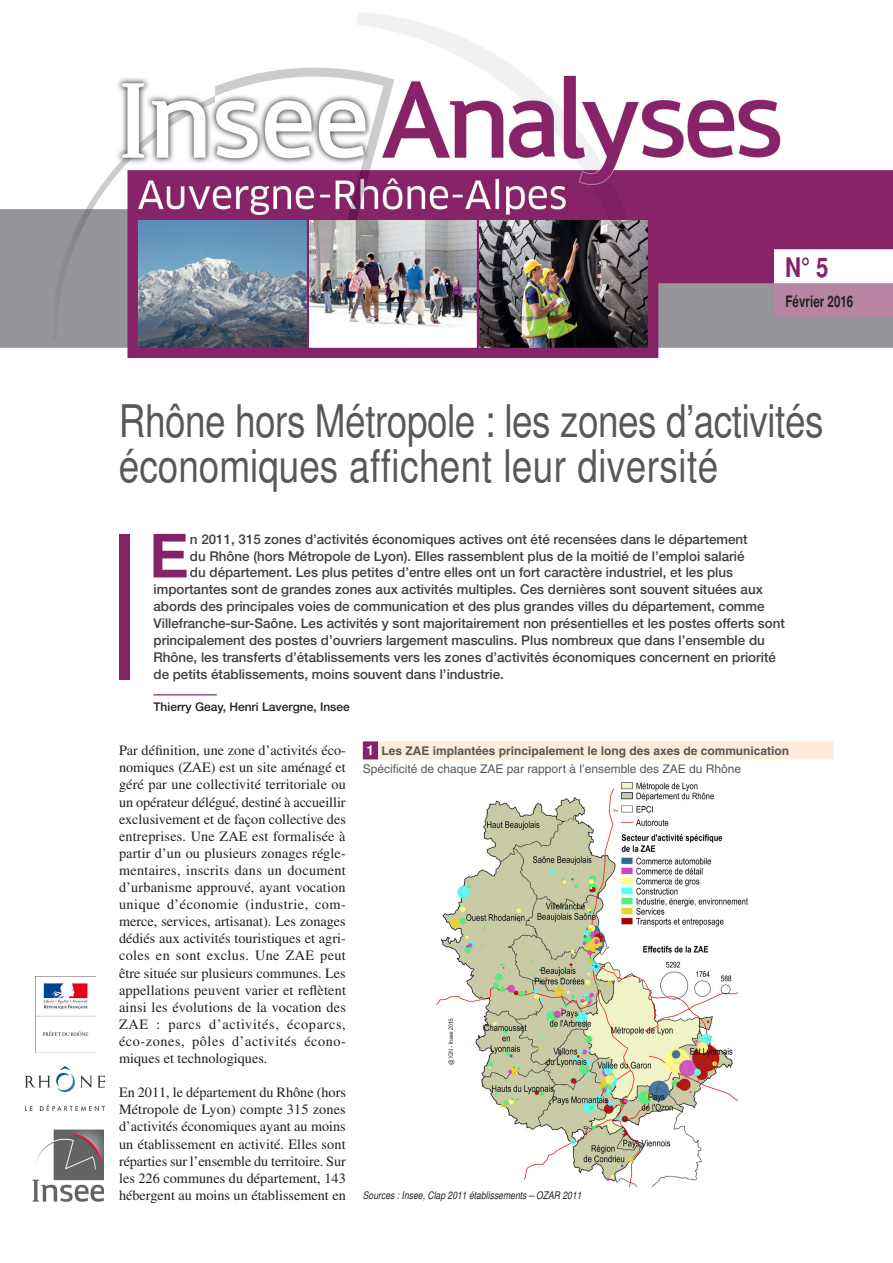
<style>
.page{position:relative;width:893px;height:1263px;background:#fff}
.page>*{position:absolute;margin:0;border:0;box-sizing:border-box;transform-origin:0 0}
.t1{font:700 60.75px "Helvetica";color:#862268}
.t2{font:condensed 45px/45px "Helvetica";letter-spacing:-.005em;color:#57585a}
.t3{font:700 condensed 27px "Helvetica";color:#862268}
.t4{font:700 condensed 15.75px "Helvetica";color:#231f20;scale:.9 1}
.t5{font:14.25px/17.1px "Times LT Std";color:#231f20;text-align:justify}
.t6{font:500 13.5px "Helvetica Neue LT Std";color:#3f3f40}
.t7{font:700 12px/18.6px "Helvetica";color:#57585a}
.t8{font:500 12px "Helvetica Neue LT Std";color:#231f20}
.t9{font:italic condensed 10.5px "Helvetica";color:#231f20}
.s1{font-size:13.65px;color:#fff}
.s2{font-weight:400}
</style>
<div class="page">
<img style="left:0;top:13px;width:893px;height:344px">
<div style="left:119px;top:535px;width:11px;height:145px;background:#862268"></div>
<img style="left:32px;top:1129px;width:72px;height:73px">
<hr style="left:153px;top:694px;width:64px;height:1px;background:#862268">
<div style="left:363px;top:741px;width:470px;height:18px;background:#feecdb"></div>
<div style="left:363px;top:741px;width:15px;height:18px;background:#862268"></div>
<img style="left:436px;top:782px;width:312px;height:404px">
<img style="left:36px;top:976px;width:59px;height:77px">
<img style="left:25px;top:1066px;width:80px;height:44px">
<h3 class="t3" style="left:785px;top:251px;width:45px">N° 5</h3>
<p class="t4" style="left:785px;top:292px;width:77px">Février 2016</p>
<h2 class="t2" style="left:119px;top:398px;width:706px">Rhône hors Métropole : les zones d’activités économiques affichent leur diversité</h2>
<h1 class="t1" style="left:149px;top:519px;width:42px">E</h1>
<p class="t6" style="left:190px;top:531px;width:559px">n 2011, 315 zones d’activités économiques actives ont été recensées dans le département</p>
<p class="t6" style="left:190px;top:548px;width:556px">du Rhône (hors Métropole de Lyon). Elles rassemblent plus de la moitié de l’emploi salarié</p>
<p class="t6" style="left:190px;top:565px;width:544px">du département. Les plus petites d’entre elles ont un fort caractère industriel, et les plus</p>
<p class="t6" style="left:153px;top:581px;width:611px">importantes sont de grandes zones aux activités multiples. Ces dernières sont souvent situées aux</p>
<p class="t6" style="left:153px;top:598px;width:613px">abords des principales voies de communication et des plus grandes villes du département, comme</p>
<p class="t6" style="left:153px;top:615px;width:633px">Villefranche‑sur‑Saône. Les activités y sont majoritairement non présentielles et les postes offerts sont</p>
<p class="t6" style="left:153px;top:632px;width:613px">principalement des postes d’ouvriers largement masculins. Plus nombreux que dans l’ensemble du</p>
<p class="t6" style="left:153px;top:649px;width:624px">Rhône, les transferts d’établissements vers les zones d’activités économiques concernent en priorité</p>
<p class="t6" style="left:153px;top:666px;width:352px">de petits établissements, moins souvent dans l’industrie.</p>
<p class="t8" style="left:153px;top:700px;width:198px">Thierry Geay, Henri Lavergne, Insee</p>
<p class="t5" style="left:119px;top:742px;width:228px">Par définition, une zone d’activités éco‑ nomiques (ZAE) est un site aménagé et géré par une collectivité territoriale ou un opérateur délégué, destiné à accueillir exclusivement et de façon collective des entreprises. Une ZAE est formalisée à partir d’un ou plusieurs zonages régle‑ mentaires, inscrits dans un document d’urbanisme approuvé, ayant vocation unique d’économie (industrie, com‑ merce, services, artisanat). Les zonages dédiés aux activités touristiques et agri‑ coles en sont exclus. Une ZAE peut être située sur plusieurs communes. Les appellations peuvent varier et reflètent ainsi les évolutions de la vocation des ZAE : parcs d’activités, écoparcs, éco‑zones, pôles d’activités écono‑ miques et technologiques.</p>
<p class="t5" style="left:119px;top:1084px;width:228px">En 2011, le département du Rhône (hors Métropole de Lyon) compte 315 zones d’activités économiques ayant au moins un établissement en activité. Elles sont réparties sur l’ensemble du territoire. Sur les 226 communes du département, 143 hébergent au moins un établissement en</p>
<p class="t7" style="left:363px;top:741px;width:428px;text-indent:4px"><span class="s1">1</span> Les ZAE implantées principalement le long des axes de communication<br><span class="s2">Spécificité de chaque ZAE par rapport à l’ensemble des ZAE du Rhône</span></p>
<p class="t9" style="left:363px;top:1189px;width:220px">Sources : Insee, Clap 2011 établissements – OZAR 2011</p>
</div>
